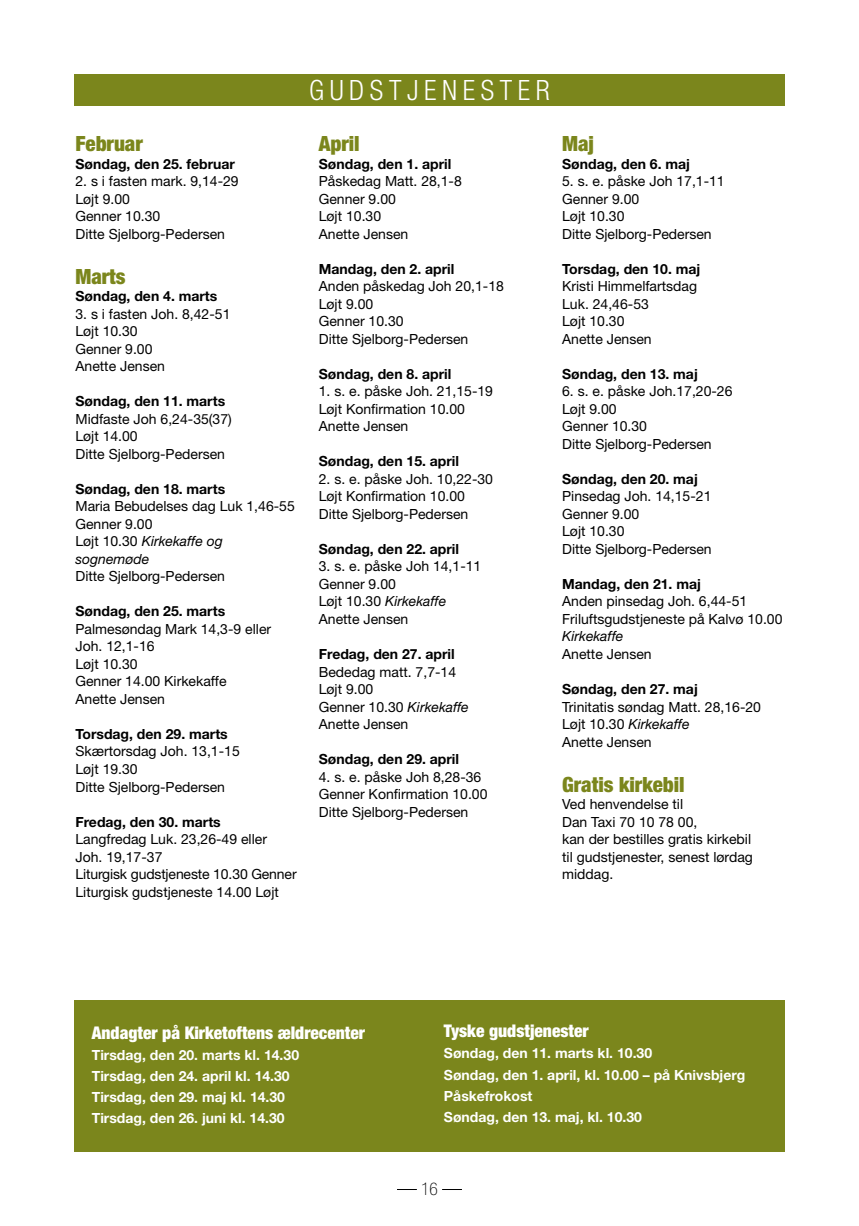
<style>
.page{position:relative;width:859px;height:1226px;background:#fff}
.page>*{position:absolute;margin:0;border:0;box-sizing:border-box;transform-origin:0 0}
.t1{font:300 condensed 28px "Helvetica Neue LT Std";letter-spacing:.2em;color:#fff}
.t2{font:900 condensed 21px "Helvetica Neue LT Std";color:#7b861c}
.t3{font:900 condensed 17.5px "Helvetica Neue LT Std";color:#fff}
.t4{font:100 condensed 17.5px "Helvetica Neue LT Std";color:#000}
.t5{font:14px/17.5px "Helvetica Neue LT Std";color:#000}
.t6{font:700 14px "Helvetica Neue LT Std";color:#000}
.t7{font:700 14px/21px "Helvetica Neue LT Std";color:#fff}
.t8{font:italic 14px "Helvetica Neue LT Std";color:#000}
.s1{font-style:italic}
</style>
<div class="page">
<div style="left:74px;top:1000px;width:710px;height:151px;background:#7b861c"></div>
<div style="left:74px;top:74px;width:710px;height:32px;background:#7b861c"></div>
<svg style="left:397px;top:1189px;width:19px;height:1px"></svg>
<svg style="left:442px;top:1189px;width:20px;height:1px"></svg>
<h1 class="t1" style="left:309px;top:74px;width:242px">GUDSTJENESTER</h1>
<h2 class="t2" style="left:75px;top:131px;width:69px">Februar</h2>
<p class="t6" style="left:75px;top:155px;width:161px">Søndag, den 25. februar</p>
<p class="t5" style="left:75px;top:172px;width:165px">2. s i fasten mark. 9,14-29<br>Løjt 9.00<br>Genner 10.30<br>Ditte Sjelborg-Pedersen</p>
<h2 class="t2" style="left:75px;top:263px;width:52px">Marts</h2>
<p class="t6" style="left:75px;top:287px;width:143px">Søndag, den 4. marts</p>
<p class="t5" style="left:75px;top:305px;width:156px">3. s i fasten Joh. 8,42-51<br>Løjt 10.30<br>Genner 9.00<br>Anette Jensen</p>
<p class="t6" style="left:75px;top:392px;width:151px">Søndag, den 11. marts</p>
<p class="t5" style="left:75px;top:410px;width:158px">Midfaste Joh 6,24-35(37)<br>Løjt 14.00<br>Ditte Sjelborg-Pedersen</p>
<p class="t6" style="left:75px;top:480px;width:151px">Søndag, den 18. marts</p>
<p class="t5" style="left:75px;top:497px;width:221px">Maria Bebudelses dag Luk 1,46-55<br>Genner 9.00<br>Løjt 10.30 <span class="s1">Kirkekaffe og sognemøde</span></p>
<p class="t5" style="left:75px;top:567px;width:151px">Ditte Sjelborg-Pedersen</p>
<p class="t6" style="left:75px;top:602px;width:151px">Søndag, den 25. marts</p>
<p class="t5" style="left:75px;top:620px;width:197px">Palmesøndag Mark 14,3-9 eller<br>Joh. 12,1-16<br>Løjt 10.30<br>Genner 14.00 Kirkekaffe<br>Anette Jensen</p>
<p class="t6" style="left:75px;top:725px;width:154px">Torsdag, den 29. marts</p>
<p class="t5" style="left:75px;top:742px;width:166px">Skærtorsdag Joh. 13,1-15<br>Løjt 19.30<br>Ditte Sjelborg-Pedersen</p>
<p class="t6" style="left:75px;top:812px;width:147px">Fredag, den 30. marts</p>
<p class="t5" style="left:75px;top:830px;width:222px">Langfredag Luk. 23,26-49 eller<br>Joh. 19,17-37<br>Liturgisk gudstjeneste 10.30 Genner<br>Liturgisk gudstjeneste 14.00 Løjt</p>
<h2 class="t2" style="left:319px;top:131px;width:42px">April</h2>
<p class="t6" style="left:319px;top:155px;width:134px">Søndag, den 1. april</p>
<p class="t5" style="left:319px;top:172px;width:144px">Påskedag Matt. 28,1-8<br>Genner 9.00<br>Løjt 10.30<br>Anette Jensen</p>
<p class="t6" style="left:319px;top:260px;width:137px">Mandag, den 2. april</p>
<p class="t5" style="left:319px;top:277px;width:186px">Anden påskedag Joh 20,1-18<br>Løjt 9.00<br>Genner 10.30<br>Ditte Sjelborg-Pedersen</p>
<p class="t6" style="left:319px;top:365px;width:134px">Søndag, den 8. april</p>
<p class="t5" style="left:319px;top:382px;width:176px">1. s. e. påske Joh. 21,15-19<br>Løjt Konfirmation 10.00<br>Anette Jensen</p>
<p class="t6" style="left:319px;top:452px;width:142px">Søndag, den 15. april</p>
<p class="t5" style="left:319px;top:470px;width:176px">2. s. e. påske Joh. 10,22-30<br>Løjt Konfirmation 10.00<br>Ditte Sjelborg-Pedersen</p>
<p class="t6" style="left:319px;top:540px;width:142px">Søndag, den 22. april</p>
<p class="t5" style="left:319px;top:557px;width:164px">3. s. e. påske Joh 14,1-11<br>Genner 9.00<br>Løjt 10.30 <span class="s1">Kirkekaffe<br></span>Anette Jensen</p>
<p class="t6" style="left:319px;top:645px;width:137px">Fredag, den 27. april</p>
<p class="t5" style="left:319px;top:662px;width:151px">Bededag matt. 7,7-14<br>Løjt 9.00<br>Genner 10.30 <span class="s1">Kirkekaffe<br></span>Anette Jensen</p>
<p class="t6" style="left:319px;top:750px;width:142px">Søndag, den 29. april</p>
<p class="t5" style="left:319px;top:767px;width:170px">4. s. e. påske Joh 8,28-36<br>Genner Konfirmation 10.00<br>Ditte Sjelborg-Pedersen</p>
<h2 class="t2" style="left:562px;top:131px;width:33px">Maj</h2>
<p class="t6" style="left:562px;top:155px;width:129px">Søndag, den 6. maj</p>
<p class="t5" style="left:562px;top:172px;width:164px">5. s. e. påske Joh 17,1-11<br>Genner 9.00<br>Løjt 10.30<br>Ditte Sjelborg-Pedersen</p>
<p class="t6" style="left:562px;top:260px;width:140px">Torsdag, den 10. maj</p>
<p class="t5" style="left:562px;top:277px;width:136px">Kristi Himmelfartsdag<br>Luk. 24,46-53<br>Løjt 10.30<br>Anette Jensen</p>
<p class="t6" style="left:562px;top:365px;width:137px">Søndag, den 13. maj</p>
<p class="t5" style="left:562px;top:382px;width:172px">6. s. e. påske Joh.17,20-26<br>Løjt 9.00<br>Genner 10.30<br>Ditte Sjelborg-Pedersen</p>
<p class="t6" style="left:562px;top:470px;width:137px">Søndag, den 20. maj</p>
<p class="t5" style="left:562px;top:487px;width:151px">Pinsedag Joh. 14,15-21<br>Genner 9.00<br>Løjt 10.30<br>Ditte Sjelborg-Pedersen</p>
<p class="t6" style="left:562px;top:575px;width:140px">Mandag, den 21. maj</p>
<p class="t5" style="left:562px;top:592px;width:222px">Anden pinsedag Joh. 6,44-51<br>Friluftsgudstjeneste på Kalvø 10.00</p>
<p class="t8" style="left:562px;top:628px;width:63px">Kirkekaffe</p>
<p class="t5" style="left:562px;top:645px;width:91px">Anette Jensen</p>
<p class="t6" style="left:562px;top:680px;width:137px">Søndag, den 27. maj</p>
<p class="t5" style="left:562px;top:697px;width:200px">Trinitatis søndag Matt. 28,16-20<br>Løjt 10.30 <span class="s1">Kirkekaffe<br></span>Anette Jensen</p>
<h2 class="t2" style="left:562px;top:771px;width:124px">Gratis kirkebil</h2>
<p class="t5" style="left:562px;top:795px;width:192px">Ved henvendelse til<br>Dan Taxi 70 10 78 00,<br>kan der bestilles gratis kirkebil til gudstjenester, senest lørdag middag.</p>
<p class="t3" style="left:92px;top:1021px;width:275px">Andagter på Kirketoftens ældrecenter</p>
<p class="t7" style="left:92px;top:1043px;width:209px">Tirsdag, den 20. marts kl. 14.30<br>Tirsdag, den 24. april kl. 14.30<br>Tirsdag, den 29. maj kl. 14.30<br>Tirsdag, den 26. juni kl. 14.30</p>
<p class="t3" style="left:444px;top:1020px;width:146px">Tyske gudstjenester</p>
<p class="t7" style="left:444px;top:1042px;width:303px">Søndag, den 11. marts kl. 10.30<br>Søndag, den 1. april, kl. 10.00 – på Knivsbjerg<br>Påskefrokost<br>Søndag, den 13. maj, kl. 10.30</p>
<p class="t4" style="left:421px;top:1178px;width:18px">16</p>
</div>
